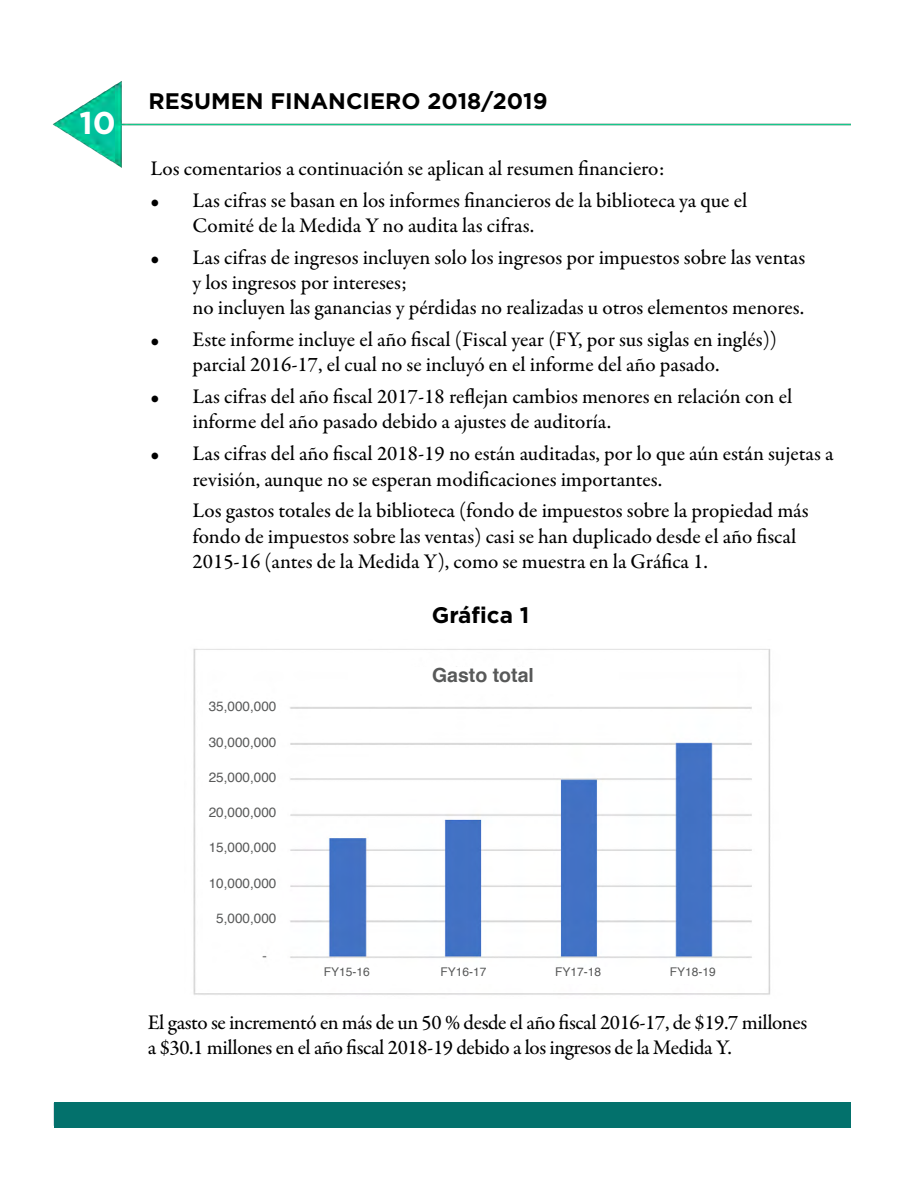
<style>
.page{position:relative;width:918px;height:1188px;background:#fff}
.page>*{position:absolute;margin:0;border:0;box-sizing:border-box;transform-origin:0 0}
.t1{font:700 31.5px "Gotham";color:#fff}
.t2{font:700 22.5px "Gotham";color:#000}
.t3{font:500 21px/25.2px "Garamond Premr Pro";color:#000}
.t4{font:500 21px/25.2px "Garamond Premr Pro";letter-spacing:-.02em;color:#000}
.t5{font:700 19.5px "Helvetica";color:#585959}
.t6{font:13.5px "Helvetica";color:#585959}
.t7{font:12px "Helvetica";color:#585959}
</style>
<div class="page">
<img style="left:53px;top:81px;width:797px;height:1045px">
<div style="left:54px;top:1102px;width:796px;height:26px;background:#03716c"></div>
<img style="left:185px;top:639px;width:597px;height:360px">
<div style="left:348px;top:667px;width:270px;height:27px;background:#fff"></div>
<div style="left:203px;top:701px;width:73px;height:235px;background:#fff"></div>
<div style="left:322px;top:967px;width:426px;height:16px;background:#fff"></div>
<h1 class="t1" style="left:80px;top:102px;width:38px">10</h1>
<p class="t2" style="left:148px;top:87px;width:401px">RESUMEN FINANCIERO 2018/2019</p>
<p class="t3" style="left:151px;top:156px;width:515px">Los comentarios a continuación se aplican al resumen financiero:</p>
<p class="t3" style="left:193px;top:188px;width:556px;text-indent:-42px">• Las cifras se basan en los informes financieros de la biblioteca ya que el<br>Comité de la Medida Y no audita las cifras.</p>
<p class="t3" style="left:193px;top:245px;width:614px;text-indent:-42px">• Las cifras de ingresos incluyen solo los ingresos por impuestos sobre las ventas y los ingresos por intereses;<br>no incluyen las ganancias y pérdidas no realizadas u otros elementos menores.</p>
<p class="t3" style="left:193px;top:327px;width:586px;text-indent:-42px">• Este informe incluye el año fiscal (Fiscal year (FY, por sus siglas en inglés)) parcial 2016-17, el cual no se incluyó en el informe del año pasado.</p>
<p class="t3" style="left:193px;top:384px;width:601px;text-indent:-42px">• Las cifras del año fiscal 2017-18 reflejan cambios menores en relación con el informe del año pasado debido a ajustes de auditoría.</p>
<p class="t3" style="left:193px;top:442px;width:642px;text-indent:-42px">• Las cifras del año fiscal 2018-19 no están auditadas, por lo que aún están sujetas a revisión, aunque no se esperan modificaciones importantes.</p>
<p class="t3" style="left:193px;top:499px;width:618px">Los gastos totales de la biblioteca (fondo de impuestos sobre la propiedad más fondo de impuestos sobre las ventas) casi se han duplicado desde el año fiscal<br>2015-16 (antes de la Medida Y), como se muestra en la Gráfica 1.</p>
<p class="t2" style="left:432px;top:600px;width:99px">Gráfica 1</p>
<p class="t6" style="left:209px;top:696px;width:69px">35,000,000</p>
<p class="t6" style="left:209px;top:732px;width:69px">30,000,000</p>
<p class="t6" style="left:209px;top:767px;width:69px">25,000,000</p>
<p class="t6" style="left:209px;top:802px;width:69px">20,000,000</p>
<p class="t6" style="left:209px;top:837px;width:69px">15,000,000</p>
<p class="t6" style="left:209px;top:873px;width:69px">10,000,000</p>
<p class="t6" style="left:216px;top:908px;width:62px">5,000,000</p>
<p class="t5" style="left:432px;top:659px;width:103px">Gasto total</p>
<p class="t7" style="left:324px;top:962px;width:48px">FY15-16</p>
<p class="t7" style="left:440px;top:962px;width:48px">FY16-17</p>
<p class="t7" style="left:555px;top:962px;width:48px">FY17-18</p>
<p class="t7" style="left:670px;top:962px;width:48px">FY18-19</p>
<p class="t4" style="left:148px;top:1011px;width:661px">El gasto se incrementó en más de un 50 % desde el año fiscal 2016-17, de $19.7 millones a $30.1 millones en el año fiscal 2018-19 debido a los ingresos de la Medida Y.</p>
</div>
